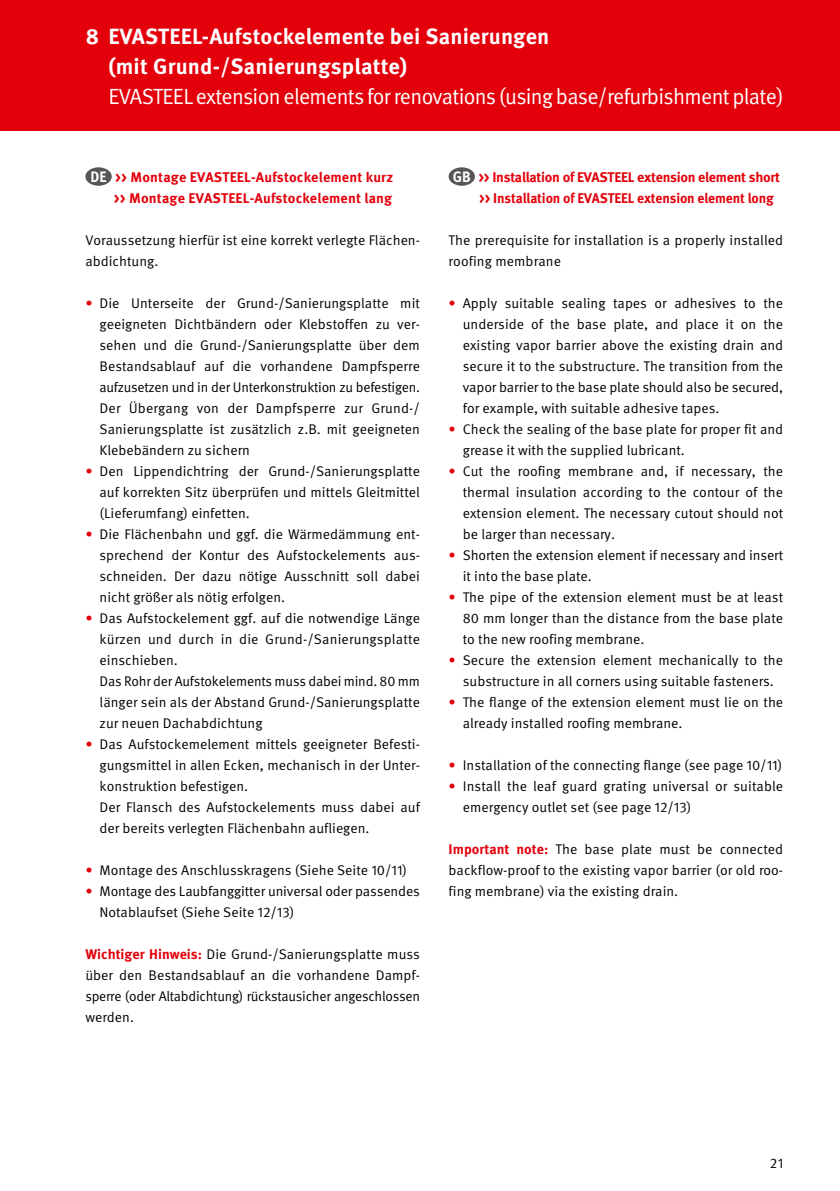
<style>
.page{position:relative;width:840px;height:1191px;background:#fff}
.page>*{position:absolute;margin:0;border:0;box-sizing:border-box;transform-origin:0 0}
.t1{font:22px "Meta Pro";letter-spacing:-.03em;color:#fff}
.t2{font:700 22px/30px "Meta Pro";letter-spacing:.01em;color:#fff}
.t3{font:14px/21px "Meta Pro";color:#000}
.t4{font:700 14px/21px "Meta Pro";letter-spacing:-.01em;color:#e3000b}
.t5{font:700 14px/21px "Meta Pro";letter-spacing:.01em;color:#e3000b;text-align:right}
.s1{font-size:15px;color:#fff}
.s2{color:#e3000b}
.s3{font-weight:700;color:#e3000b}
</style>
<div class="page">
<div style="left:0;top:0;width:839px;height:130px;background:#e3000b"></div>
<div style="left:85px;top:167px;width:27px;height:19px;background:#565655;border-radius:50%"></div>
<div style="left:448px;top:167px;width:26px;height:19px;background:#565655;border-radius:50%"></div>
<h1 class="t2" style="left:108px;top:22px;width:442px;text-indent:-23px">8 EVASTEEL-Aufstockelemente bei Sanierungen (mit Grund-/Sanierungsplatte)</h1>
<h1 class="t1" style="left:108px;top:82px;width:676px">EVASTEEL extension elements for renovations (using base/refurbishment plate)</h1>
<p class="t5" style="left:90px;top:167px;width:304px"><span class="s1">DE</span> &gt;&gt; Montage EVASTEEL-Aufstockelement kurz &gt;&gt; Montage EVASTEEL-Aufstockelement lang</p>
<p class="t3" style="left:85px;top:230px;width:336px">Voraussetzung hierfür ist eine korrekt verlegte Flächen&shy;abdichtung.</p>
<p class="t3" style="left:99px;top:293px;width:322px;text-align:justify;text-indent:-14px"><span class="s2">•</span> Die Unterseite der Grund-/Sanierungsplatte mit geeigneten Dichtbändern oder Klebstoffen zu ver&shy;sehen und die Grund-/Sanierungsplatte über dem Bestandsablauf auf die vorhandene Dampfsperre aufzusetzen und in der Unterkonstruktion zu befestigen.<br>Der Übergang von der Dampfsperre zur Grund-/ Sanierungsplatte ist zusätzlich z.B. mit geeigneten Klebebändern zu sichern</p>
<p class="t3" style="left:99px;top:461px;width:322px;text-align:justify;text-indent:-14px"><span class="s2">•</span> Den Lippendichtring der Grund-/Sanierungsplatte auf korrekten Sitz überprüfen und mittels Gleitmittel (Lieferumfang) einfetten.</p>
<p class="t3" style="left:99px;top:524px;width:322px;text-align:justify;text-indent:-14px"><span class="s2">•</span> Die Flächenbahn und ggf. die Wärmedämmung ent&shy;sprechend der Kontur des Aufstockelements aus&shy;schneiden. Der dazu nötige Ausschnitt soll dabei nicht größer als nötig erfolgen.</p>
<p class="t3" style="left:99px;top:608px;width:322px;text-indent:-14px"><span class="s2">•</span> Das Aufstockelement ggf. auf die notwendige Länge kürzen und durch in die Grund-/Sanierungsplatte einschieben.<br>Das Rohr der Aufstokelements muss dabei mind. 80 mm länger sein als der Abstand Grund-/Sanierungsplatte zur neuen Dachabdichtung</p>
<p class="t3" style="left:99px;top:734px;width:322px;text-indent:-14px"><span class="s2">•</span> Das Aufstockemelement mittels geeigneter Befesti&shy;gungsmittel in allen Ecken, mechanisch in der Unter&shy;konstruktion befestigen.<br>Der Flansch des Aufstockelements muss dabei auf der bereits verlegten Flächenbahn aufliegen.</p>
<p class="t3" style="left:85px;top:860px;width:323px"><span class="s2">•</span> Montage des Anschlusskragens (Siehe Seite 10/11)</p>
<p class="t3" style="left:99px;top:881px;width:322px;text-indent:-14px"><span class="s2">•</span> Montage des Laubfanggitter universal oder passendes<br>Notablaufset (Siehe Seite 12/13)</p>
<p class="t3" style="left:85px;top:944px;width:336px;text-align:justify"><span class="s3">Wichtiger Hinweis:</span> Die Grund-/Sanierungsplatte muss über den Bestandsablauf an die vorhandene Dampf&shy;sperre (oder Altabdichtung) rückstausicher angeschlossen werden.</p>
<p class="t4" style="left:479px;top:167px;width:302px;text-indent:-26px"><span class="s1">GB</span> &gt;&gt; Installation of EVASTEEL extension element short &gt;&gt; Installation of EVASTEEL extension element long</p>
<p class="t3" style="left:448px;top:230px;width:336px">The prerequisite for installation is a properly installed roofing membrane</p>
<p class="t3" style="left:462px;top:293px;width:322px;text-align:justify;text-indent:-14px"><span class="s2">•</span> Apply suitable sealing tapes or adhesives to the underside of the base plate, and place it on the existing vapor barrier above the existing drain and secure it to the substructure. The transition from the vapor barrier to the base plate should also be secured, for example, with suitable adhesive tapes.</p>
<p class="t3" style="left:462px;top:419px;width:322px;text-indent:-14px"><span class="s2">•</span> Check the sealing of the base plate for proper fit and grease it with the supplied lubricant.</p>
<p class="t3" style="left:462px;top:461px;width:322px;text-align:justify;text-indent:-14px"><span class="s2">•</span> Cut the roofing membrane and, if necessary, the thermal insulation according to the contour of the extension element. The necessary cutout should not be larger than necessary.</p>
<p class="t3" style="left:462px;top:545px;width:322px;text-indent:-14px"><span class="s2">•</span> Shorten the extension element if necessary and insert it into the base plate.</p>
<p class="t3" style="left:462px;top:587px;width:322px;text-align:justify;text-indent:-14px"><span class="s2">•</span> The pipe of the extension element must be at least 80 mm longer than the distance from the base plate to the new roofing membrane.</p>
<p class="t3" style="left:448px;top:650px;width:336px;text-align:center"><span class="s2">•</span> Secure the extension element mechanically to the substructure in all corners using suitable fasteners.</p>
<p class="t3" style="left:462px;top:692px;width:322px;text-indent:-14px"><span class="s2">•</span> The flange of the extension element must lie on the already installed roofing membrane.</p>
<p class="t3" style="left:448px;top:755px;width:335px"><span class="s2">•</span> Installation of the connecting flange (see page 10/11)</p>
<p class="t3" style="left:462px;top:776px;width:322px;text-indent:-14px"><span class="s2">•</span> Install the leaf guard grating universal or suitable emergency outlet set (see page 12/13)</p>
<p class="t3" style="left:448px;top:839px;width:336px;text-align:justify"><span class="s3">Important note:</span> The base plate must be connected backflow-proof to the existing vapor barrier (or old roo&shy;fing membrane) via the existing drain.</p>
<p class="t3" style="left:769px;top:1153px;width:15px">21</p>
</div>
